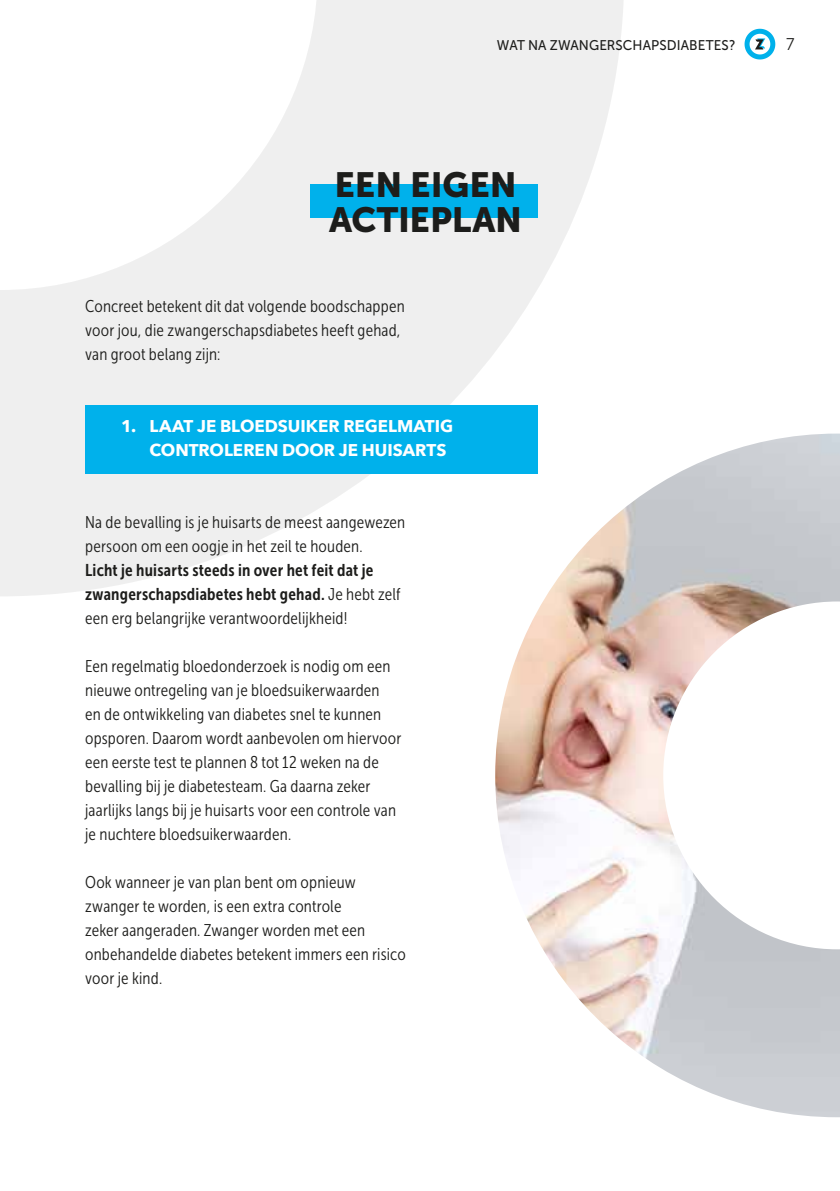
<style>
.page{position:relative;width:840px;height:1191px;background:#fff}
.page>*{position:absolute;margin:0;border:0;box-sizing:border-box;transform-origin:0 0}
.t1{font:34.8px/34.8px "Museo Sans 900";color:#1d1d1b}
.t2{font:17px/24px "Museo Sans Cond 300";letter-spacing:.01em;color:#1d1d1b}
.t3{font:17px/24px "Museo Sans Cond 700";letter-spacing:.015em;color:#1d1d1b}
.t4{font:700 17px/24px "Avenir Next";color:#fff}
.t5{font:17px "Museo Sans 300";color:#1d1d1b;scale:.95 1}
.t6{font:14px "Museo Sans 500";letter-spacing:.01em;color:#1d1d1b;scale:.95 1}
.s1{font-family:"Museo Sans Cond 300"}
</style>
<div class="page">
<svg style="left:744px;top:28px;width:32px;height:32px"></svg>
<svg style="left:0;top:0;width:623px;height:596px;fill:#efefef"></svg>
<div style="left:85px;top:405px;width:452px;height:68px;background:#00b1eb"></div>
<div style="left:310px;top:185px;width:227px;height:33px;background:#00b1eb"></div>
<img style="left:495px;top:433px;width:344px;height:684px">
<p class="t6" style="left:496px;top:37px;width:252px">WAT NA ZWANGERSCHAPSDIABETES?</p>
<h1 class="t1" style="left:329px;top:167px;width:194px">EEN EIGEN<br>ACTIEPLAN</h1>
<p class="t2" style="left:85px;top:294px;width:321px">Concreet betekent dit dat volgende boodschappen voor jou, die zwangerschapsdiabetes heeft gehad, van groot belang zijn:</p>
<p class="t4" style="left:149px;top:414px;width:305px;text-indent:-28px">1. LAAT JE BLOEDSUIKER REGELMATIG<br>CONTROLEREN DOOR JE HUISARTS</p>
<p class="t2" style="left:85px;top:510px;width:321px">Na de bevalling is je huisarts de meest aangewezen persoon om een oogje in het zeil te houden.</p>
<p class="t3" style="left:85px;top:558px;width:317px">Licht je huisarts steeds in over het feit dat je zwangerschapsdiabetes hebt gehad. <span class="s1">Je hebt zelf</span></p>
<p class="t2" style="left:85px;top:606px;width:264px">een erg belangrijke verantwoordelijkheid!</p>
<p class="t2" style="left:85px;top:654px;width:317px">Een regelmatig bloedonderzoek is nodig om een nieuwe ontregeling van je bloedsuikerwaarden<br>en de ontwikkeling van diabetes snel te kunnen opsporen. Daarom wordt aanbevolen om hiervoor een eerste test te plannen 8 tot 12 weken na de bevalling bij je diabetesteam. Ga daarna zeker jaarlijks langs bij je huisarts voor een controle van je nuchtere bloedsuikerwaarden.</p>
<p class="t2" style="left:85px;top:870px;width:322px">Ook wanneer je van plan bent om opnieuw zwanger te worden, is een extra controle<br>zeker aangeraden. Zwanger worden met een onbehandelde diabetes betekent immers een risico voor je kind.</p>
<p class="t5" style="left:785px;top:35px;width:10px">7</p>
</div>
